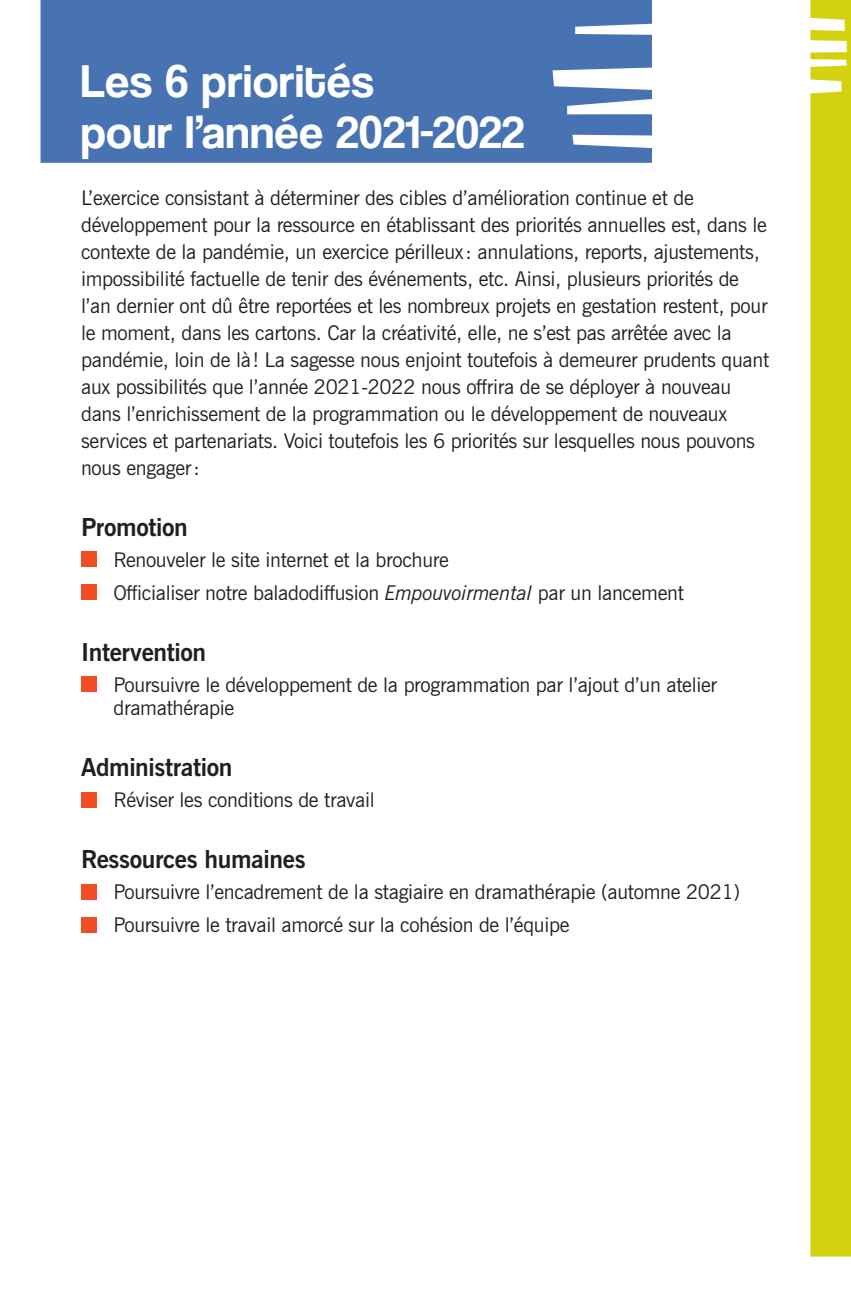
<style>
.page{position:relative;width:851px;height:1296px;background:#fff}
.page>*{position:absolute;margin:0;border:0;box-sizing:border-box;transform-origin:0 0}
.t1{font:47.25px/50.6px "Coolvetica Rg";letter-spacing:.02em;color:#fff}
.t2{font:700 24.75px "News Gothic BT";letter-spacing:-.015em;color:#231f20}
.t3{font:20.25px/27px "News Gothic BT";letter-spacing:-.015em;color:#231f20}
.s1{font-style:italic}
</style>
<div class="page">
<svg style="left:40px;top:0;width:612px;height:163px;background:#517ab6"></svg>
<div style="left:81px;top:552px;width:15px;height:15px;background:#f04d22"></div>
<div style="left:81px;top:585px;width:15px;height:15px;background:#f04d22"></div>
<div style="left:81px;top:677px;width:15px;height:15px;background:#f04d22"></div>
<div style="left:81px;top:792px;width:15px;height:15px;background:#f04d22"></div>
<div style="left:81px;top:884px;width:15px;height:15px;background:#f04d22"></div>
<div style="left:81px;top:917px;width:15px;height:15px;background:#f04d22"></div>
<svg style="left:810px;top:0;width:40px;height:1257px;background:#d7d422"></svg>
<h1 class="t1" style="left:81px;top:55px;width:444px">Les 6 priorités<br>pour l’année 2021-2022</h1>
<p class="t3" style="left:81px;top:184px;width:689px">L’exercice consistant à déterminer des cibles d’amélioration continue et de développement pour la ressource en établissant des priorités annuelles est, dans le contexte de la pandémie, un exercice périlleux: annulations, reports, ajustements, impossibilité factuelle de tenir des événements, etc. Ainsi, plusieurs priorités de l’an dernier ont dû être reportées et les nombreux projets en gestation restent, pour le moment, dans les cartons. Car la créativité, elle, ne s’est pas arrêtée avec la pandémie, loin de là! La sagesse nous enjoint toutefois à demeurer prudents quant aux possibilités que l’année 2021-2022 nous offrira de se déployer à nouveau dans l’enrichissement de la programmation ou le développement de nouveaux services et partenariats. Voici toutefois les 6 priorités sur lesquelles nous pouvons nous engager:</p>
<p class="t2" style="left:81px;top:512px;width:108px">Promotion</p>
<p class="t3" style="left:113px;top:543px;width:572px;line-height:33.1px">Renouveler le site internet et la brochure<br>Officialiser notre baladodiffusion <span class="s1">Empouvoirmental</span> par un lancement</p>
<p class="t2" style="left:81px;top:637px;width:127px">Intervention</p>
<p class="t3" style="left:113px;top:673px;width:605px;line-height:22.9px">Poursuivre le développement de la programmation par l’ajout d’un atelier dramathérapie</p>
<p class="t2" style="left:81px;top:752px;width:153px">Administration</p>
<p class="t3" style="left:113px;top:786px;width:263px">Réviser les conditions de travail</p>
<p class="t2" style="left:81px;top:844px;width:226px">Ressources humaines</p>
<p class="t3" style="left:113px;top:875px;width:628px;line-height:33.1px">Poursuivre l’encadrement de la stagiaire en dramathérapie (automne 2021)<br>Poursuivre le travail amorcé sur la cohésion de l’équipe</p>
</div>
